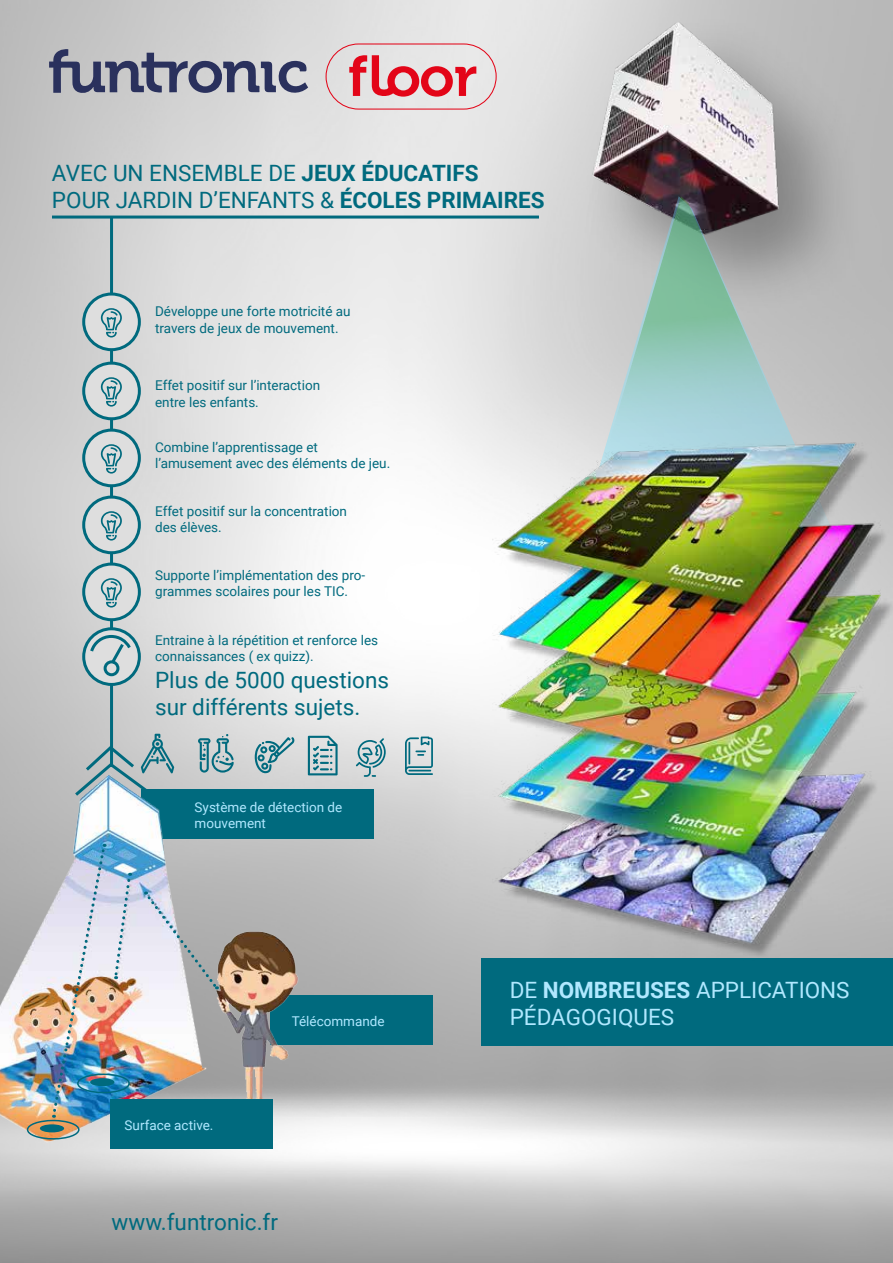
<style>
.page{position:relative;width:893px;height:1263px;background:#fff}
.page>*{position:absolute;margin:0;border:0;box-sizing:border-box;transform-origin:0 0}
.t1{font:22.5px/27px "Roboto";color:#006a7e}
.t2{font:22.5px/27px "Roboto";color:#b0e8ff}
.t3{font:13.5px/16.2px "Roboto";color:#006a7e}
.t4{font:13.5px/16.2px "Roboto";color:#b0e8ff}
.s1{font-weight:700}
</style>
<div class="page">
<img style="left:0;top:0;width:893px;height:1263px">
<svg style="left:356px;top:738px;width:30px;height:39px"></svg>
<svg style="left:405px;top:736px;width:28px;height:39px"></svg>
<div style="left:141px;top:789px;width:233px;height:49px;background:#006a7e"></div>
<div style="left:270px;top:995px;width:163px;height:49px;background:#006a7e"></div>
<hr style="left:52px;top:216px;width:487px;height:3px;background:#006a7e">
<div style="left:580px;top:12px;width:284px;height:306px;background:#000;opacity:.3"></div>
<img style="left:473px;top:21px;width:420px;height:273px">
<svg style="left:539px;top:196px;width:340px;height:213px"></svg>
<svg style="left:605px;top:196px;width:185px;height:213px"></svg>
<img style="left:475px;top:409px;width:418px;height:816px">
<hr style="left:110px;top:217px;width:3px;height:549px;background:#006a7e">
<div style="left:84px;top:294px;width:55px;height:56px;background:#dedede;border-radius:50%"></div>
<div style="left:82px;top:292px;width:59px;height:59px;border:3px solid #006a7e;border-radius:50%"></div>
<div style="left:84px;top:363px;width:55px;height:56px;background:#dedede;border-radius:50%"></div>
<div style="left:82px;top:362px;width:59px;height:58px;border:3px solid #006a7e;border-radius:50%"></div>
<div style="left:84px;top:430px;width:55px;height:56px;background:#dedede;border-radius:50%"></div>
<div style="left:82px;top:429px;width:59px;height:58px;border:3px solid #006a7e;border-radius:50%"></div>
<div style="left:84px;top:497px;width:55px;height:56px;background:#dedede;border-radius:50%"></div>
<div style="left:82px;top:496px;width:59px;height:58px;border:3px solid #006a7e;border-radius:50%"></div>
<div style="left:84px;top:564px;width:55px;height:56px;background:#dedede;border-radius:50%"></div>
<div style="left:82px;top:562px;width:59px;height:59px;border:3px solid #006a7e;border-radius:50%"></div>
<svg style="left:84px;top:629px;width:55px;height:55px"></svg>
<div style="left:82px;top:627px;width:59px;height:59px;border:3px solid #006a7e;border-radius:50%"></div>
<svg style="left:101px;top:308px;width:21px;height:29px"></svg>
<svg style="left:101px;top:377px;width:21px;height:30px"></svg>
<svg style="left:101px;top:444px;width:21px;height:30px"></svg>
<svg style="left:101px;top:511px;width:21px;height:29px"></svg>
<svg style="left:101px;top:578px;width:21px;height:29px"></svg>
<svg style="left:88px;top:633px;width:45px;height:34px"></svg>
<div style="left:104px;top:660px;width:15px;height:16px;border:3px solid #006a7e;border-radius:50%"></div>
<img style="left:0;top:674px;width:345px;height:589px">
<svg style="left:145px;top:891px;width:74px;height:99px"></svg>
<img style="left:51px;top:844px;width:56px;height:274px">
<svg style="left:113px;top:873px;width:19px;height:106px"></svg>
<div style="left:27px;top:1120px;width:53px;height:19px;border:2px solid #006a7e;border-radius:50%"></div>
<div style="left:77px;top:1073px;width:53px;height:20px;border:2px solid #006a7e;border-radius:50%"></div>
<div style="left:40px;top:1124px;width:24px;height:8px;background:#006a7e;border-radius:50%"></div>
<div style="left:90px;top:1078px;width:24px;height:8px;background:#006a7e;border-radius:50%"></div>
<svg style="left:49px;top:49px;width:259px;height:46px"></svg>
<svg style="left:349px;top:55px;width:127px;height:42px"></svg>
<div style="left:326px;top:43px;width:171px;height:67px;border:1px solid #e30518;border-radius:33px"></div>
<svg style="left:72px;top:734px;width:102px;height:69px"></svg>
<div style="left:110px;top:1100px;width:163px;height:49px;background:#006a7e"></div>
<h1 class="t1" style="left:52px;top:159px;width:494px">AVEC UN ENSEMBLE DE <span class="s1">JEUX ÉDUCATIFS<br></span>POUR JARDIN D’ENFANTS &amp; <span class="s1">ÉCOLES PRIMAIRES</span></h1>
<p class="t3" style="left:155px;top:303px;width:197px">Développe une forte motricité au travers de jeux de mouvement.</p>
<p class="t3" style="left:155px;top:377px;width:167px">Effet positif sur l’interaction entre les enfants.</p>
<p class="t3" style="left:155px;top:439px;width:237px">Combine l’apprentissage et l’amusement avec des éléments de jeu.</p>
<p class="t3" style="left:155px;top:502px;width:193px">Effet positif sur la concentration des élèves.</p>
<p class="t3" style="left:155px;top:566px;width:212px">Supporte l’implémentation des pro&shy;grammes scolaires pour les TIC.</p>
<p class="t3" style="left:155px;top:631px;width:224px">Entraine à la répétition et renforce les connaissances ( ex quizz).</p>
<h1 class="t1" style="left:155px;top:665px;width:235px">Plus de 5000 questions sur différents sujets.</h1>
<p class="t4" style="left:195px;top:799px;width:149px">Système de détection de mouvement</p>
<p class="t4" style="left:292px;top:1012px;width:94px">Télécommande</p>
<p class="t4" style="left:125px;top:1116px;width:90px">Surface active.</p>
<h1 class="t1" style="left:112px;top:1208px;width:168px">www.funtronic.fr</h1>
<h1 class="t2" style="left:510px;top:975px;width:341px">DE <span class="s1">NOMBREUSES</span> APPLICATIONS<br>PÉDAGOGIQUES</h1>
</div>
